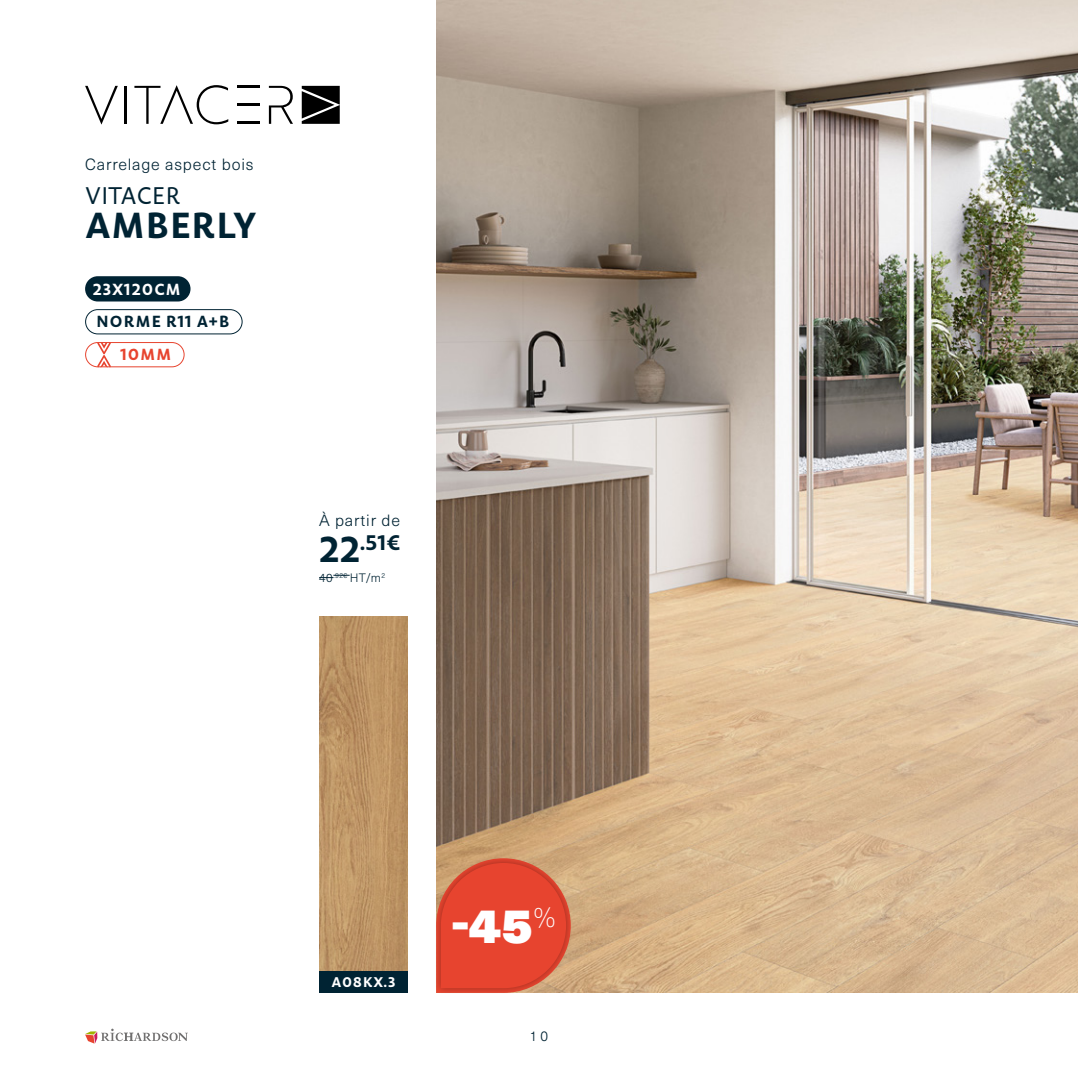
<style>
.page{position:relative;width:1078px;height:1078px;background:#fff}
.page>*{position:absolute;margin:0;border:0;box-sizing:border-box;transform-origin:0 0}
.t1{font:48px "Neue Haas Unica W1 G X Black";color:#fff}
.t2{font:700 36px "Carolineale";color:#002333}
.t3{font:24px "Carolineale";letter-spacing:-.02em;color:#002333}
.t4{font:700 21px "Carolineale";color:#002333}
.t5{font:300 16px "Neue Haas Unica W1 G";letter-spacing:.05em;color:#002333}
.t6{font:700 16px "Carolineale";letter-spacing:.045em;color:#002333}
.t7{font:700 16px "Carolineale";letter-spacing:.05em;color:#fff}
.t8{font:700 16px "Carolineale";color:#e7442f}
.t9{font:700 14px "Carolineale";letter-spacing:.05em;color:#fff}
.t10{font:300 14px "Neue Haas Unica W1 G";color:#002333}
.t11{font:300 12px "Neue Haas Unica W1 G";color:#002333}
.s1{font-size:36px}
</style>
<div class="page">
<svg style="left:85px;top:1028px;width:103px;height:15px"></svg>
<img style="left:436px;top:0;width:641px;height:992px">
<div style="left:433px;top:856px;width:139px;height:138px;background:#000;opacity:.33"></div>
<svg style="left:436px;top:858px;width:134px;height:134px"></svg>
<img style="left:319px;top:616px;width:88px;height:355px">
<svg style="left:85px;top:86px;width:33px;height:38px"></svg>
<hr style="left:124px;top:86px;width:3px;height:38px;background:#000">
<svg style="left:134px;top:85px;width:94px;height:39px"></svg>
<hr style="left:237px;top:104px;width:22px;height:2px;background:#000">
<hr style="left:237px;top:86px;width:22px;height:2px;background:#000">
<hr style="left:237px;top:122px;width:22px;height:2px;background:#000">
<svg style="left:269px;top:86px;width:24px;height:38px"></svg>
<svg style="left:302px;top:86px;width:37px;height:38px"></svg>
<div style="left:85px;top:342px;width:99px;height:25px;border:1px solid #e7442f;border-radius:12px"></div>
<svg style="left:97px;top:342px;width:14px;height:25px"></svg>
<div style="left:85px;top:276px;width:105px;height:25px;background:#002333;border-radius:13px"></div>
<div style="left:85px;top:309px;width:157px;height:25px;border:1px solid #002333;border-radius:12px"></div>
<div style="left:319px;top:971px;width:88px;height:21px;background:#002333"></div>
<svg style="left:319px;top:574px;width:30px;height:4px"></svg>
<p class="t5" style="left:85px;top:153px;width:170px">Carrelage aspect bois</p>
<p class="t3" style="left:85px;top:177px;width:97px">VITACER</p>
<p class="t2" style="left:85px;top:197px;width:173px">AMBERLY</p>
<p class="t7" style="left:93px;top:277px;width:89px">23X120CM</p>
<p class="t6" style="left:96px;top:309px;width:135px">NORME R11 A+B</p>
<p class="t8" style="left:120px;top:341px;width:52px">10MM</p>
<p class="t5" style="left:319px;top:508px;width:82px">À partir de</p>
<p class="t4" style="left:319px;top:526px;width:83px"><span class="s1">22</span>.51€</p>
<p class="t11" style="left:319px;top:568px;width:68px">40<sup>.92€</sup> HT/m<sup>2</sup></p>
<p class="t9" style="left:331px;top:970px;width:66px">A08KX.3</p>
<p class="t1" style="left:451px;top:886px;width:106px">-45<sup>%</sup></p>
<p class="t10" style="left:530px;top:1025px;width:20px">10</p>
</div>
